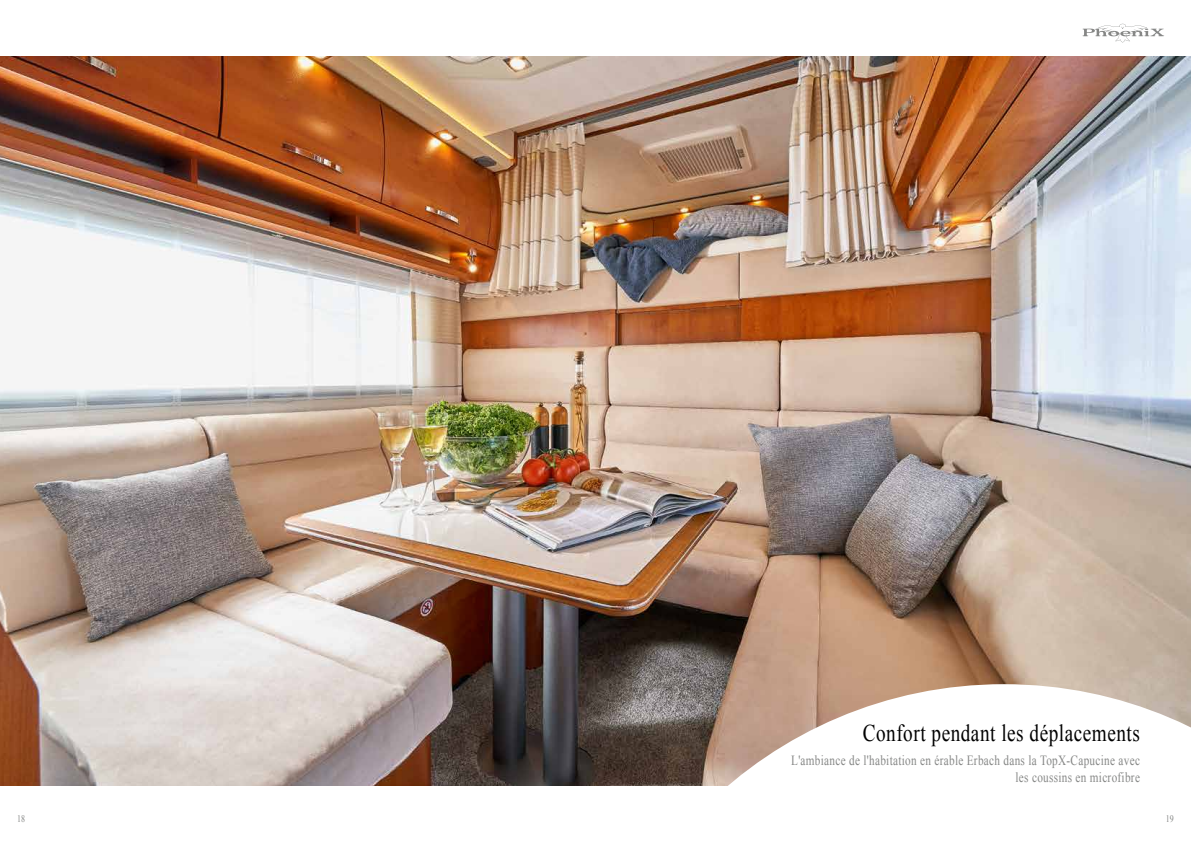
<style>
.page{position:relative;width:1191px;height:842px;background:#fff}
.page>*{position:absolute;margin:0;border:0;box-sizing:border-box;transform-origin:0 0}
.t1{font:24px "Times New Roman";letter-spacing:.025em;color:#000;scale:.8 1}
.t2{font:14px/16.8px "Times New Roman";letter-spacing:.025em;color:#868786;text-align:right;scale:.8 1}
.t3{font:10px "Times New Roman";color:#868786;scale:.8 1}
</style>
<div class="page">
<img style="left:0;top:57px;width:1191px;height:728px">
<svg style="left:578px;top:684px;width:613px;height:102px"></svg>
<svg style="left:1082px;top:24px;width:82px;height:19px"></svg>
<h1 class="t1" style="left:862px;top:717px;width:348px">Confort pendant les déplacements</h1>
<p class="t2" style="left:791px;top:752px;width:437px">L'ambiance de l'habitation en érable Erbach dans la TopX-Capucine avec les coussins en microfibre</p>
<p class="t3" style="left:17px;top:812px;width:11px">18</p>
<p class="t3" style="left:1166px;top:812px;width:11px">19</p>
</div>
